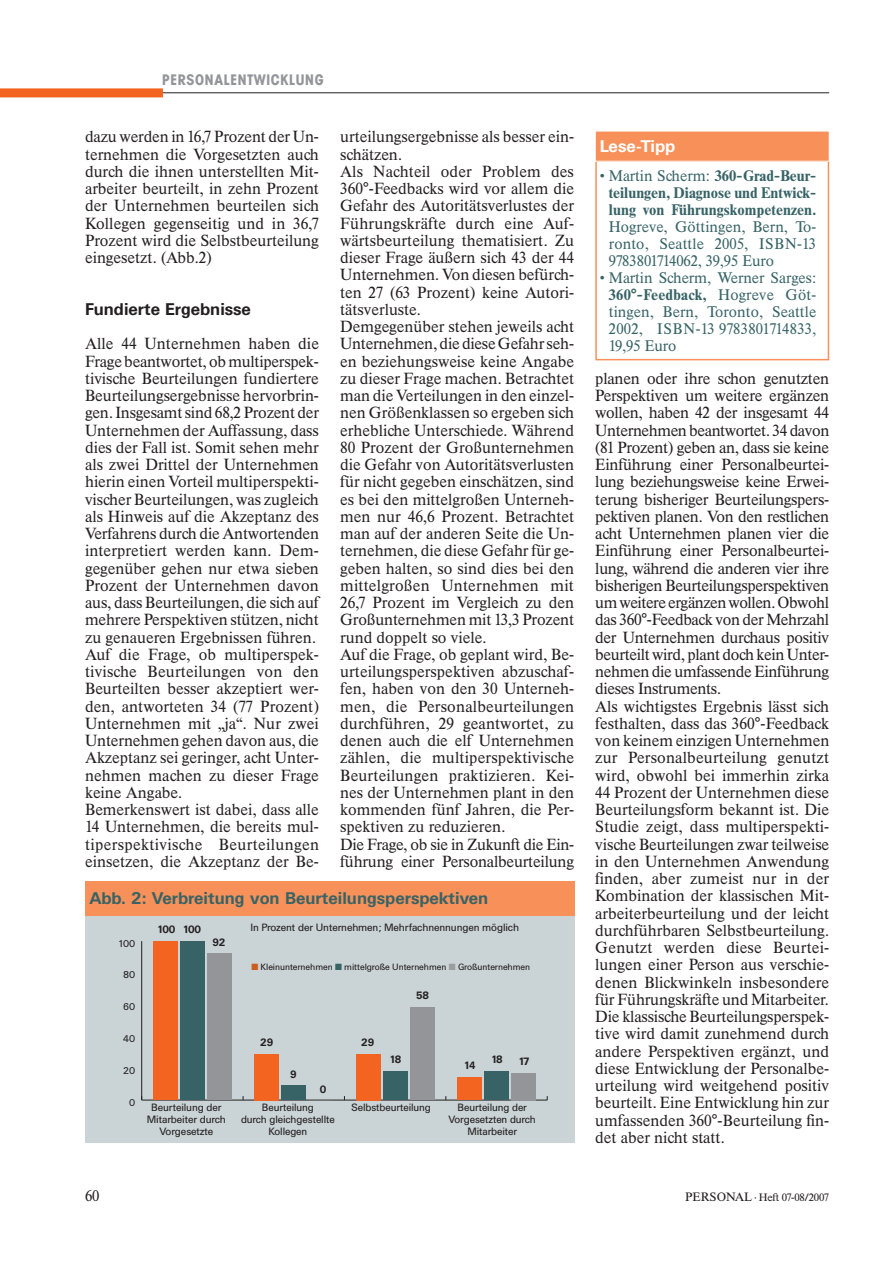
<style>
.page{position:relative;width:893px;height:1263px;background:#fff}
.page>*{position:absolute;margin:0;border:0;box-sizing:border-box;transform-origin:0 0}
.t1{font:700 16.65px "Univers BQ";color:#376366}
.t2{font:700 16.65px "Univers BQ";color:#231f20}
.t3{font:700 16.65px "Univers BQ";color:#fff}
.t4{font:500 15.9px/17.2px "Times BQ";color:#231f20}
.t5{font:500 15.15px/17px "Times BQ";letter-spacing:.005em;color:#376366;text-align:justify}
.t6{font:700 15.15px/17px "Times BQ";color:#376366;text-align:center}
.t7{font:500 15.15px "Times BQ";color:#231f20}
.t8{font:700 15px "Avant Garde Condensed BQ";letter-spacing:.05em;color:#939598}
.t9{font:500 10.65px "Times BQ";letter-spacing:-.025em;color:#231f20;scale:1.05 1}
.t10{font:10.5px/12px "Univers BQ";letter-spacing:-.015em;color:#231f20;text-align:center}
.t11{font:700 10.5px "Univers BQ";letter-spacing:-.065em;color:#231f20}
.t12{font:9.75px "Univers BQ";color:#231f20}
.t13{font:9px "Univers BQ";letter-spacing:-.01em;color:#231f20}
.s1{color:#cc5d1e}
.s2{color:#376366}
.s3{color:#9b9c9e}
.s4{font-weight:500}
.s5{font-weight:700}
.s6{font-size:12px}
</style>
<div class="page">
<hr style="left:159px;top:92px;width:670px;height:1px;background:#231f20">
<div style="left:0;top:88px;width:163px;height:9px;background:#f36421"></div>
<div style="left:595px;top:157px;width:234px;height:203px;border:2px solid #f79159"></div>
<div style="left:595px;top:131px;width:234px;height:30px;background:#f79159"></div>
<div style="left:85px;top:915px;width:489px;height:228px;background:#cad3d5"></div>
<hr style="left:142px;top:1099px;width:405px;height:1px;background:#231f20">
<hr style="left:141px;top:941px;width:1px;height:159px;background:#231f20">
<div style="left:207px;top:954px;width:25px;height:146px;background:#939598"></div>
<div style="left:410px;top:1008px;width:24px;height:92px;background:#939598"></div>
<div style="left:511px;top:1073px;width:25px;height:27px;background:#939598"></div>
<div style="left:180px;top:941px;width:25px;height:159px;background:#376367"></div>
<div style="left:282px;top:1086px;width:24px;height:14px;background:#376367"></div>
<div style="left:383px;top:1071px;width:24px;height:29px;background:#376367"></div>
<div style="left:484px;top:1071px;width:25px;height:29px;background:#376367"></div>
<div style="left:153px;top:941px;width:25px;height:159px;background:#f36421"></div>
<div style="left:255px;top:1054px;width:24px;height:46px;background:#f36421"></div>
<div style="left:356px;top:1054px;width:24px;height:46px;background:#f36421"></div>
<div style="left:457px;top:1078px;width:25px;height:22px;background:#f36421"></div>
<div style="left:85px;top:881px;width:489px;height:34px;background:#f79159"></div>
<p class="t8" style="left:162px;top:71px;width:163px">PE RSONALENTWICKLUNG</p>
<p class="t4" style="left:85px;top:128px;width:235px;text-align:justify">dazu werden in 16,7 Prozent der Un&shy;ternehmen die Vorgesetzten auch durch die ihnen unterstellten Mit&shy;arbeiter beurteilt, in zehn Prozent der Unternehmen beurteilen sich Kollegen gegenseitig und in 36,7<br>Prozent wird die Selbstbeurteilung eingesetzt. (Abb.2)</p>
<p class="t2" style="left:85px;top:299px;width:167px">Fundierte Ergebnisse</p>
<p class="t4" style="left:85px;top:335px;width:235px">Alle 44 Unternehmen haben die Frage beantwortet, ob multiperspek&shy;tivische Beurteilungen fundiertere Beurteilungsergebnisse hervorbrin&shy;gen. Insgesamt sind 68,2 Prozent der Unternehmen der Auffassung, dass dies der Fall ist. Somit sehen mehr als zwei Drittel der Unternehmen hierin einen Vorteil multiperspekti&shy;vischer Beurteilungen, was zugleich als Hinweis auf die Akzeptanz des Verfahrens durch die Antwortenden interpretiert werden kann. Dem&shy;gegenüber gehen nur etwa sieben Prozent der Unternehmen davon aus, dass Beurteilungen, die sich auf mehrere Perspektiven stützen, nicht zu genaueren Ergebnissen führen.<br>Auf die Frage, ob multiperspek&shy;tivische Beurteilungen von den Beurteilten besser akzeptiert wer&shy;den, antworteten 34 (77 Prozent)<br>Unternehmen mit „ja“. Nur zwei Unternehmen gehen davon aus, die Akzeptanz sei geringer, acht Unter&shy;nehmen machen zu dieser Frage keine Angabe.<br>Bemerkenswert ist dabei, dass alle 14 Unternehmen, die bereits mul&shy;tiperspektivische Beurteilungen einsetzen, die Akzeptanz der Be-</p>
<p class="t4" style="left:340px;top:128px;width:235px">urteilungsergebnisse als besser ein&shy;schätzen.<br>Als Nachteil oder Problem des<br>360°-Feedbacks wird vor allem die<br>Gefahr des Autoritätsverlustes der<br>Führungskräfte durch eine Auf&shy;wärtsbeurteilung thematisiert. Zu dieser Frage äußern sich 43 der 44<br>Unternehmen. Von diesen befürch&shy;ten 27 (63 Prozent) keine Autori&shy;tätsverluste.<br>Demgegenüber stehen jeweils acht<br>Unternehmen, die diese Gefahr seh&shy;en beziehungsweise keine Angabe zu dieser Frage machen. Betrachtet man die Verteilungen in den einzel&shy;nen Größenklassen so ergeben sich erhebliche Unterschiede. Während<br>80 Prozent der Großunternehmen die Gefahr von Autoritätsverlusten für nicht gegeben einschätzen, sind es bei den mittelgroßen Unterneh&shy;men nur 46,6 Prozent. Betrachtet man auf der anderen Seite die Un&shy;ternehmen, die diese Gefahr für ge&shy;geben halten, so sind dies bei den mittelgroßen Unternehmen mit<br>26,7 Prozent im Vergleich zu den<br>Großunternehmen mit 13,3 Prozent rund doppelt so viele.<br>Auf die Frage, ob geplant wird, Be&shy;urteilungsperspektiven abzuschaf&shy;fen, haben von den 30 Unterneh&shy;men, die Personalbeurteilungen durchführen, 29 geantwortet, zu denen auch die elf Unternehmen zählen, die multiperspektivische<br>Beurteilungen praktizieren. Kei&shy;nes der Unternehmen plant in den kommenden fünf Jahren, die Per&shy;spektiven zu reduzieren.<br>Die Frage, ob sie in Zukunft die Ein&shy;führung einer Personalbeurteilung</p>
<p class="t1" style="left:90px;top:889px;width:400px">Abb. 2: Verbreitung von Beurteilungsperspektiven</p>
<p class="t11" style="left:157px;top:923px;width:20px">100</p>
<p class="t10" style="left:250px;top:922px;width:270px">In Prozent der Unternehmen; Mehrfachnennungen möglich</p>
<p class="t11" style="left:183px;top:923px;width:20px">100</p>
<p class="t12" style="left:118px;top:938px;width:19px">100</p>
<p class="t12" style="left:123px;top:969px;width:14px">80</p>
<p class="t12" style="left:123px;top:1001px;width:14px">60</p>
<p class="t12" style="left:123px;top:1033px;width:14px">40</p>
<p class="t12" style="left:123px;top:1065px;width:14px">20</p>
<p class="t12" style="left:129px;top:1097px;width:8px">0</p>
<p class="t11" style="left:212px;top:936px;width:14px">92</p>
<p class="t10" style="left:147px;top:1102px;width:81px">Beurteilung der<br>Mitarbeiter durch<br>Vorgesetzte</p>
<p class="t13" style="left:251px;top:962px;width:280px"><span class="s1">■</span> Kleinunternehmen <span class="s2">■</span> mittelgroße Unternehmen <span class="s3">■</span> Großunternehmen</p>
<p class="t11" style="left:260px;top:1036px;width:14px">29</p>
<p class="t11" style="left:290px;top:1068px;width:8px">9</p>
<p class="t11" style="left:320px;top:1083px;width:8px">0</p>
<p class="t11" style="left:361px;top:1036px;width:14px">29</p>
<p class="t11" style="left:416px;top:989px;width:14px">58</p>
<p class="t11" style="left:389px;top:1053px;width:13px">18</p>
<p class="t11" style="left:464px;top:1059px;width:13px">14</p>
<p class="t11" style="left:491px;top:1053px;width:13px">18</p>
<p class="t11" style="left:518px;top:1056px;width:13px">17</p>
<p class="t10" style="left:241px;top:1102px;width:95px">Beurteilung<br>durch gleich-gestellte<br>Kollegen</p>
<p class="t10" style="left:351px;top:1102px;width:81px">Selbstbeurteilung</p>
<p class="t10" style="left:448px;top:1102px;width:89px">Beurteilung der<br>Vorgesetzten durch<br>Mitarbeiter</p>
<p class="t3" style="left:600px;top:137px;width:77px">Lese-Tipp</p>
<p class="t6" style="left:600px;top:168px;width:218px"><span class="s4">• Martin Scherm:</span> 360-Grad-Beur&shy;teilungen, Diagnose und Entwick&shy;lung von Führungskompetenzen.</p>
<p class="t5" style="left:609px;top:219px;width:209px">Hogreve, Göttingen, Bern, To&shy;ronto, Seattle 2005, ISBN-13<br>9783801714062, 39,95 Euro</p>
<p class="t5" style="left:609px;top:270px;width:209px;text-indent:-9px">• Martin Scherm, Werner Sarges:<br><span class="s5">360°-Feedback,</span> Hogreve Göt&shy;tingen, Bern, Toronto, Seattle 2002, ISBN-13 9783801714833, 19,95 Euro</p>
<p class="t4" style="left:595px;top:370px;width:236px">planen oder ihre schon genutzten Perspektiven um weitere ergänzen wollen, haben 42 der insgesamt 44<br>Unternehmen beantwortet. 34 davon (81 Prozent) geben an, dass sie keine Einführung einer Personalbeurtei&shy;lung beziehungsweise keine Erwei&shy;terung bisheriger Beurteilungspers&shy;pektiven planen. Von den restlichen acht Unternehmen planen vier die Einführung einer Personalbeurtei&shy;lung, während die anderen vier ihre bisherigen Beurteilungsperspektiven um weitere ergänzen wollen. Obwohl das 360°-Feedback von der Mehrzahl der Unternehmen durchaus positiv beurteilt wird, plant doch kein Unter&shy;nehmen die umfassende Einführung dieses Instruments.<br>Als wichtigstes Ergebnis lässt sich festhalten, dass das 360°-Feedback von keinem einzigen Unternehmen zur Personalbeurteilung genutzt wird, obwohl bei immerhin zirka 44 Prozent der Unternehmen diese Beurteilungsform bekannt ist. Die Studie zeigt, dass multiperspekti&shy;vische Beurteilungen zwar teilweise in den Unternehmen Anwendung finden, aber zumeist nur in der Kombination der klassischen Mit&shy;arbeiterbeurteilung und der leicht durchführbaren Selbstbeurteilung.<br>Genutzt werden diese Beurtei&shy;lungen einer Person aus verschie&shy;denen Blickwinkeln insbesondere für Führungskräfte und Mitarbeiter.<br>Die klassische Beurteilungsperspek&shy;tive wird damit zunehmend durch andere Perspektiven ergänzt, und diese Entwicklung der Personalbe&shy;urteilung wird weitgehend positiv beurteilt. Eine Entwicklung hin zur umfassenden 360°-Beurteilung fin&shy;det aber nicht statt.</p>
<p class="t7" style="left:85px;top:1187px;width:16px">60</p>
<p class="t9" style="left:685px;top:1191px;width:139px"><span class="s6">PERSONAL</span> · Heft 07-08/2007</p>
</div>
